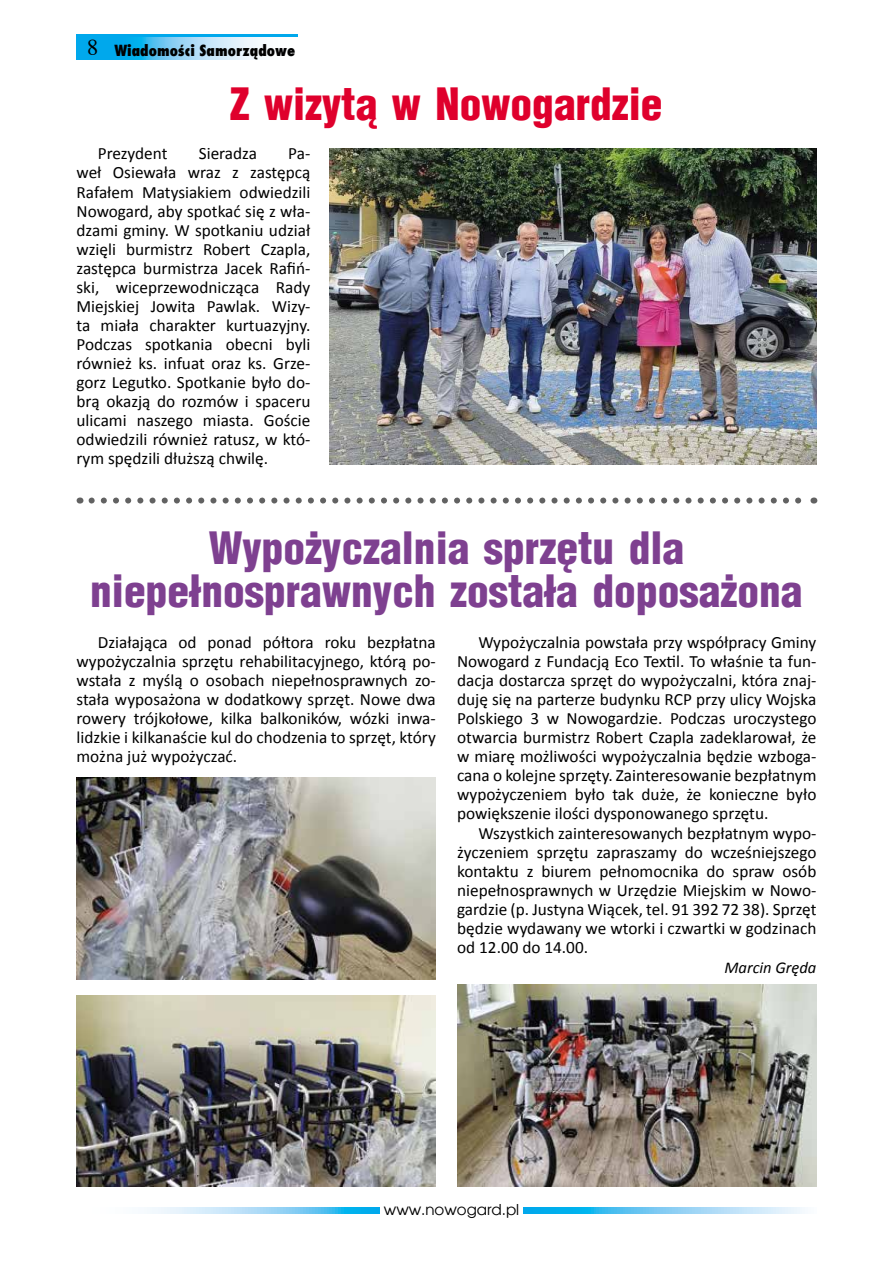
<style>
.page{position:relative;width:893px;height:1263px;background:#fff}
.page>*{position:absolute;margin:0;border:0;box-sizing:border-box;transform-origin:0 0}
.t1{font:900 43.5px/43.5px "Switzerland Cond";color:#7e4090;text-align:center}
.t2{font:900 43.5px "Switzerland Cond";color:#df002c}
.t3{font:17.25px/19px "Calibri";color:#000;text-align:justify}
.t4{font:italic 16.5px "Calibri";color:#000}
.t5{font:800 15px "Fujiyama";color:#000}
.t6{font:15px "Avalon";color:#000}
.s1{font-family:"Times";font-weight:400;font-size:22.5px}
</style>
<div class="page">
<div style="left:77px;top:34px;width:221px;height:26px;background:#00a8ec"></div>
<svg style="left:138px;top:37px;width:160px;height:23px"></svg>
<svg style="left:147px;top:1207px;width:658px;height:6px"></svg>
<div style="left:380px;top:1203px;width:143px;height:15px;background:#fff"></div>
<img style="left:77px;top:778px;width:359px;height:202px">
<img style="left:457px;top:984px;width:359px;height:202px">
<img style="left:77px;top:995px;width:359px;height:191px">
<svg style="left:92px;top:497px;width:710px;height:6px"></svg>
<img style="left:330px;top:149px;width:486px;height:315px">
<p class="t5" style="left:87px;top:40px;width:210px"><span class="s1">8</span> Wiadomości Samorządowe</p>
<h1 class="t2" style="left:230px;top:76px;width:434px">Z wizytą w Nowogardzie</h1>
<p class="t3" style="left:98px;top:143px;width:71px">Prezydent</p>
<p class="t3" style="left:199px;top:143px;width:60px">Sieradza</p>
<p class="t3" style="left:77px;top:143px;width:235px;text-indent:212px">Pa&shy;weł Osiewała wraz z zastępcą Rafałem Matysiakiem odwiedzili Nowogard, aby spotkać się z wła&shy;dzami gminy. W spotkaniu udział wzięli burmistrz Robert Czapla, zastępca burmistrza Jacek Rafiń&shy;ski, wiceprzewodnicząca Rady Miejskiej Jowita Pawlak. Wizy&shy;ta miała charakter kurtuazyjny.<br>Podczas spotkania obecni byli również ks. infuat oraz ks. Grze&shy;gorz Legutko. Spotkanie było do&shy;brą okazją do rozmów i spaceru ulicami naszego miasta. Goście odwiedzili również ratusz, w któ&shy;rym spędzili dłuższą chwilę.</p>
<h1 class="t1" style="left:90px;top:524px;width:714px">Wypożyczalnia sprzętu dla niepełnosprawnych została doposażona</h1>
<p class="t3" style="left:77px;top:632px;width:361px;text-indent:21px">Działająca od ponad półtora roku bezpłatna wypożyczalnia sprzętu rehabilitacyjnego, którą po&shy;wstała z myślą o osobach niepełnosprawnych zo&shy;stała wyposażona w dodatkowy sprzęt. Nowe dwa rowery trójkołowe, kilka balkoników, wózki inwa&shy;lidzkie i kilkanaście kul do chodzenia to sprzęt, który można już wypożyczać.</p>
<p class="t3" style="left:457px;top:632px;width:361px;text-indent:21px">Wypożyczalnia powstała przy współpracy Gminy Nowogard z Fundacją Eco Textil. To właśnie ta fun&shy;dacja dostarcza sprzęt do wypożyczalni, która znaj&shy;duję się na parterze budynku RCP przy ulicy Wojska Polskiego 3 w Nowogardzie. Podczas uroczystego otwarcia burmistrz Robert Czapla zadeklarował, że w miarę możliwości wypożyczalnia będzie wzboga&shy;cana o kolejne sprzęty. Zainteresowanie bezpłatnym wypożyczeniem było tak duże, że konieczne było powiększenie ilości dysponowanego sprzętu.</p>
<p class="t3" style="left:457px;top:822px;width:361px;text-indent:21px">Wszystkich zainteresowanych bezpłatnym wypo&shy;życzeniem sprzętu zapraszamy do wcześniejszego kontaktu z biurem pełnomocnika do spraw osób niepełnosprawnych w Urzędzie Miejskim w Nowo&shy;gardzie (p. Justyna Wiącek, tel. 91 392 72 38). Sprzęt będzie wydawany we wtorki i czwartki w godzinach od 12.00 do 14.00.</p>
<p class="t4" style="left:724px;top:957px;width:94px">Marcin Gręda</p>
<p class="t6" style="left:384px;top:1200px;width:137px">www.nowogard.pl</p>
</div>
